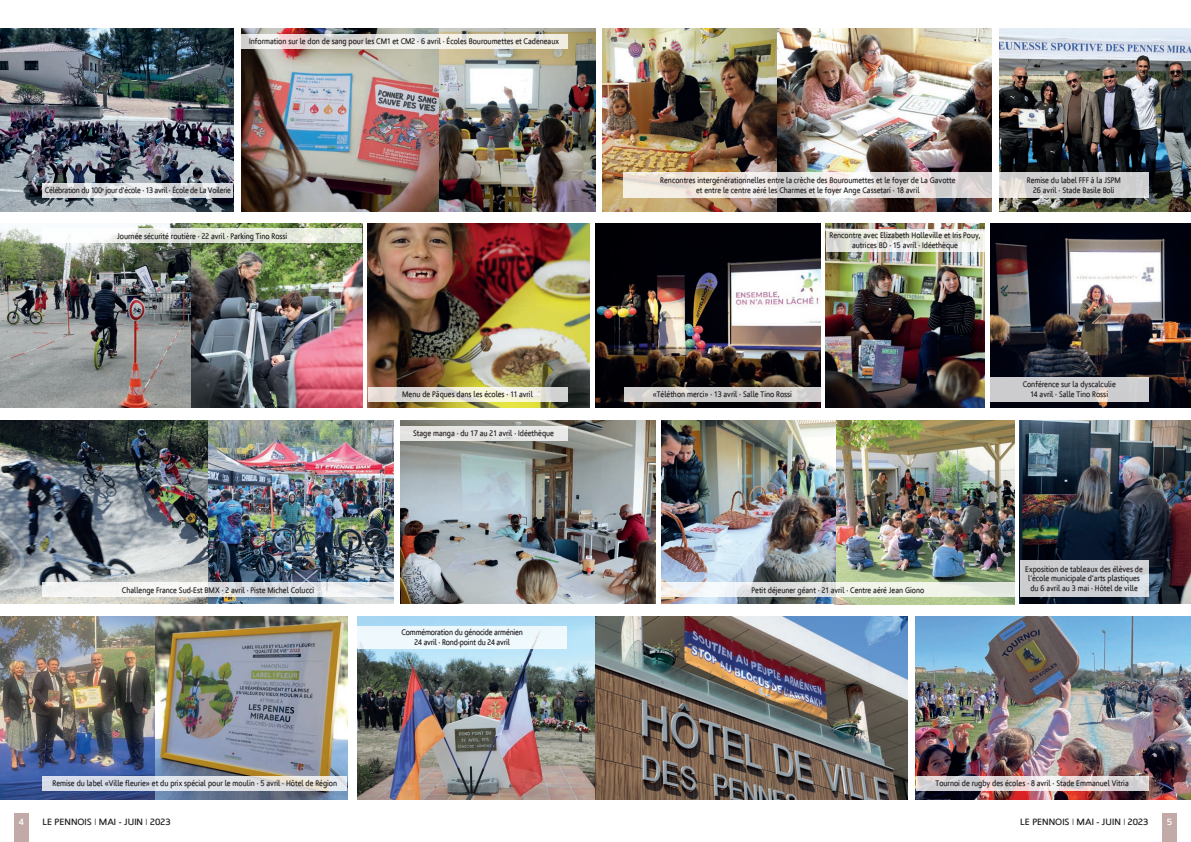
<style>
.page{position:relative;width:1191px;height:842px;background:#fff}
.page>*{position:absolute;margin:0;border:0;box-sizing:border-box;transform-origin:0 0}
.t1{font:9px "Fortheloveofhate";color:#231f20}
.t2{font:9px "Fortheloveofhate";color:#fff}
.t3{font:8px/9.6px "Fortheloveofhate";color:#231f20;text-align:center;scale:.85 1}
.t4{font:8px/9.6px "Fortheloveofhate";letter-spacing:-.02em;color:#231f20;text-align:center;scale:.85 1}
.t5{font:8px "Fortheloveofhate";letter-spacing:-.03em;color:#231f20;scale:.85 1}
.s1{font-family:"Fortheloveofhatelight"}
</style>
<div class="page">
<img style="left:368px;top:224px;width:222px;height:183px">
<img style="left:400px;top:420px;width:255px;height:184px">
<img style="left:190px;top:224px;width:172px;height:183px">
<img style="left:1019px;top:420px;width:172px;height:184px">
<img style="left:776px;top:28px;width:216px;height:183px">
<img style="left:602px;top:28px;width:174px;height:183px">
<img style="left:835px;top:420px;width:179px;height:184px">
<img style="left:825px;top:224px;width:159px;height:183px">
<img style="left:999px;top:28px;width:192px;height:183px">
<img style="left:357px;top:617px;width:239px;height:182px">
<img style="left:596px;top:617px;width:311px;height:182px">
<img style="left:0;top:420px;width:393px;height:184px">
<img style="left:0;top:28px;width:233px;height:183px">
<img style="left:915px;top:617px;width:276px;height:182px">
<img style="left:154px;top:617px;width:193px;height:182px">
<img style="left:0;top:617px;width:154px;height:182px">
<img style="left:595px;top:224px;width:225px;height:183px">
<img style="left:661px;top:420px;width:174px;height:184px">
<img style="left:0;top:224px;width:190px;height:183px">
<div style="left:14px;top:814px;width:14px;height:28px;background:#c1aaa8"></div>
<div style="left:1162px;top:814px;width:14px;height:28px;background:#c1aaa8"></div>
<svg style="left:43px;top:183px;width:190px;height:15px"></svg>
<img style="left:438px;top:28px;width:157px;height:183px">
<svg style="left:624px;top:172px;width:368px;height:26px;background:#e6e1dd"></svg>
<svg style="left:825px;top:229px;width:159px;height:22px"></svg>
<svg style="left:999px;top:172px;width:149px;height:26px;background:#d1d1d0"></svg>
<div style="left:1019px;top:560px;width:129px;height:37px;background:linear-gradient(to right,#cacacc,#d2d7dc)"></div>
<svg style="left:43px;top:229px;width:319px;height:14px"></svg>
<svg style="left:368px;top:387px;width:199px;height:14px;background:#e5e3d6"></svg>
<svg style="left:624px;top:387px;width:196px;height:14px;background:#d1cfcf"></svg>
<svg style="left:661px;top:583px;width:353px;height:14px;background:#e9ece7"></svg>
<div style="left:400px;top:426px;width:167px;height:14px;background:#e7e7e6"></div>
<div style="left:357px;top:626px;width:210px;height:22px;background:#eef9fd"></div>
<svg style="left:916px;top:776px;width:232px;height:14px;background:#dfd7d8"></svg>
<svg style="left:43px;top:776px;width:304px;height:14px;background:#dddfe5"></svg>
<img style="left:241px;top:28px;width:197px;height:183px">
<img style="left:990px;top:224px;width:201px;height:183px">
<svg style="left:241px;top:34px;width:326px;height:14px;background:#ebe7e2"></svg>
<svg style="left:43px;top:583px;width:350px;height:14px;fill:#f1f1f2"></svg>
<div style="left:990px;top:377px;width:158px;height:24px;background:#ccccce"></div>
<p class="t3" style="left:249px;top:36px;width:366px">Information sur le don de sang pour les CM1 et CM2 · 6 avril · Écoles Bouroumettes et Cadeneaux</p>
<p class="t5" style="left:45px;top:186px;width:220px">Célébration du 100<sup>e</sup> jour d'école · 13 avril · École de La Voilerie</p>
<p class="t3" style="left:660px;top:175px;width:349px">Rencontres intergénérationnelles entre la crèche des Bouroumettes et le foyer de La Gavotte et entre le centre aéré les Charmes et le foyer Ange Cassetari · 18 avril</p>
<p class="t3" style="left:829px;top:231px;width:179px">Rencontre avec Elizabeth Holleville et Iris Pouy, autrices BD · 15 avril · Idéethèque</p>
<p class="t3" style="left:117px;top:231px;width:202px">Journée sécurité routière · 22 avril · Parking Tino Rossi</p>
<p class="t3" style="left:1026px;top:175px;width:112px">Remise du label FFF à la JSPM<br>26 avril · Stade Basile Boli</p>
<p class="t3" style="left:122px;top:585px;width:227px">Challenge France Sud-Est BMX · 2 avril · Piste Michel Colucci</p>
<p class="t3" style="left:402px;top:389px;width:155px">Menu de Pâques dans les écoles · 11 avril</p>
<p class="t3" style="left:653px;top:389px;width:165px">«Téléthon merci» · 13 avril · Salle Tino Rossi</p>
<p class="t3" style="left:413px;top:428px;width:167px">Stage manga · du 17 au 21 avril · Idéethèque</p>
<p class="t4" style="left:401px;top:627px;width:144px">Commémoration du génocide arménien<br>24 avril · Rond-point du 24 avril</p>
<p class="t3" style="left:751px;top:585px;width:205px">Petit déjeuner géant · 21 avril · Centre aéré Jean Giono</p>
<p class="t3" style="left:1022px;top:380px;width:111px">Conférence sur la dyscalculie<br>14 avril · Salle Tino Rossi</p>
<p class="t3" style="left:1025px;top:564px;width:140px">Exposition de tableaux des élèves de l’école municipale d’arts plastiques du 6 avril au 3 mai · Hôtel de ville</p>
<p class="t3" style="left:53px;top:778px;width:336px">Remise du label «Ville fleurie» et du prix spécial pour le moulin · 5 avril · Hôtel de Région</p>
<p class="t3" style="left:935px;top:778px;width:229px">Tournoi de rugby des écoles · 8 avril · Stade Emmanuel Vitria</p>
<p class="t1" style="left:43px;top:816px;width:130px">LE PENNOIS <span class="s1">I</span> MAI - JUIN <span class="s1">I</span> 2023</p>
<p class="t1" style="left:1020px;top:816px;width:130px">LE PENNOIS <span class="s1">I</span> MAI - JUIN <span class="s1">I</span> 2023</p>
<p class="t2" style="left:19px;top:816px;width:7px">4</p>
<p class="t2" style="left:1167px;top:816px;width:7px">5</p>
</div>
